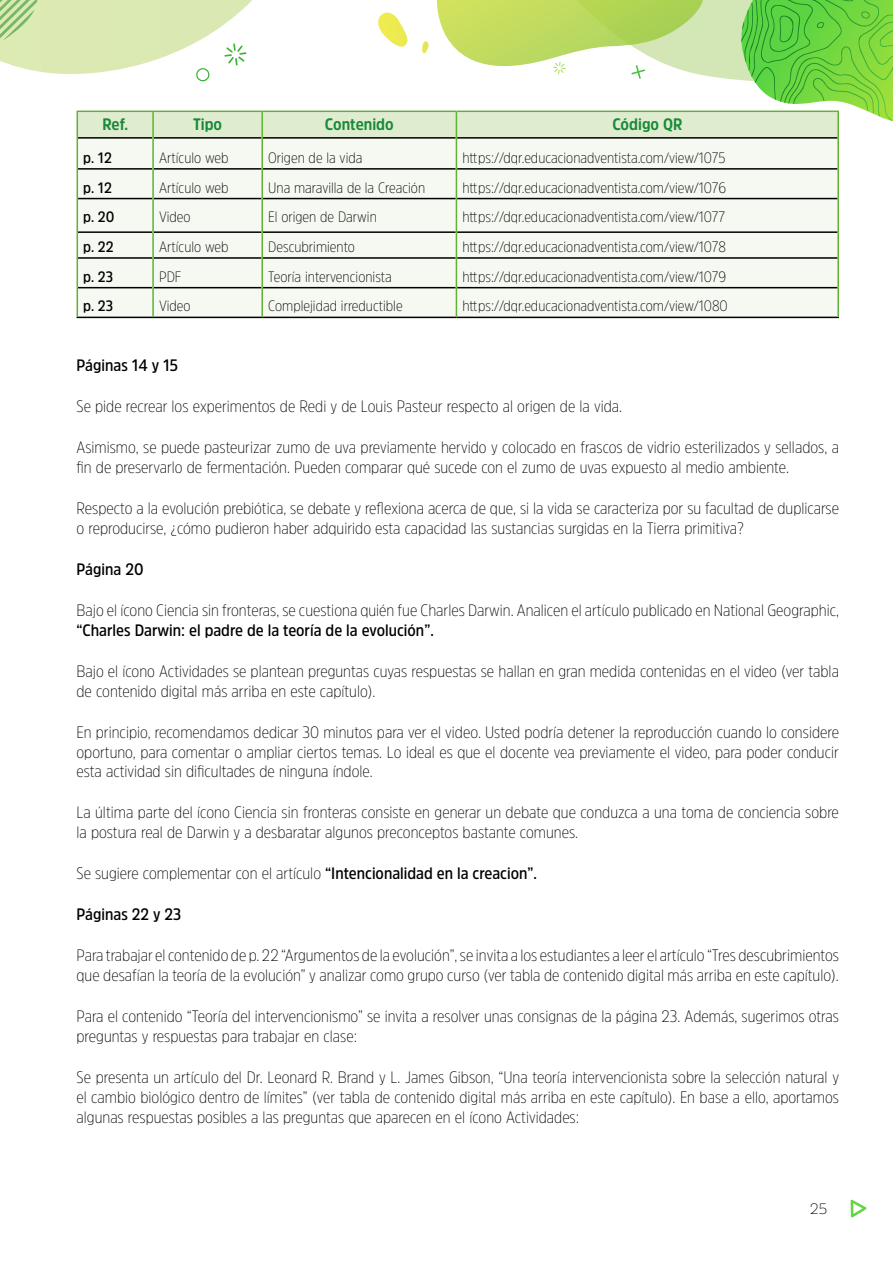
<style>
.page{position:relative;width:893px;height:1263px;background:#fff}
.page>*{position:absolute;margin:0;border:0;box-sizing:border-box;transform-origin:0 0}
.t1{font:200 16.5px/19.8px "Amsi Pro Narw";color:#000}
.t2{font:600 16.5px "Amsi Pro Narw";color:#000}
.t3{font:700 16.5px "Amsi Pro Narw";color:#188a38}
.t4{font:200 15px "Amsi Pro Narw";color:#000}
.t5{font:600 15px "Amsi Pro Narw";color:#000}
.t6{font:200 15px "Amsi Pro";color:#000}
.s1{font-weight:600}
</style>
<div class="page">
<div style="left:37px;top:0;width:40px;height:74px;background:#dce9b3"></div>
<svg style="left:0;top:0;width:37px;height:71px;background:#cce2aa"></svg>
<svg style="left:851px;top:1200px;width:15px;height:17px"></svg>
<div style="left:78px;top:139px;width:759px;height:178px;background:#f5f9f1"></div>
<hr style="left:78px;top:137px;width:74px;height:2px;background:#000">
<hr style="left:154px;top:137px;width:107px;height:2px;background:#000">
<hr style="left:263px;top:137px;width:193px;height:2px;background:#000">
<hr style="left:457px;top:137px;width:380px;height:2px;background:#000">
<hr style="left:78px;top:168px;width:74px;height:2px;background:#000">
<hr style="left:154px;top:168px;width:107px;height:2px;background:#000">
<hr style="left:263px;top:168px;width:193px;height:2px;background:#000">
<hr style="left:457px;top:168px;width:380px;height:2px;background:#000">
<hr style="left:78px;top:198px;width:74px;height:1px;background:#000">
<hr style="left:154px;top:198px;width:107px;height:1px;background:#000">
<hr style="left:263px;top:198px;width:193px;height:1px;background:#000">
<hr style="left:457px;top:198px;width:380px;height:1px;background:#000">
<hr style="left:78px;top:231px;width:74px;height:2px;background:#000">
<hr style="left:154px;top:231px;width:107px;height:2px;background:#000">
<hr style="left:263px;top:231px;width:193px;height:2px;background:#000">
<hr style="left:457px;top:231px;width:380px;height:2px;background:#000">
<hr style="left:78px;top:257px;width:74px;height:2px;background:#000">
<hr style="left:154px;top:257px;width:107px;height:2px;background:#000">
<hr style="left:263px;top:257px;width:193px;height:2px;background:#000">
<hr style="left:457px;top:257px;width:380px;height:2px;background:#000">
<hr style="left:78px;top:287px;width:74px;height:1px;background:#000">
<hr style="left:154px;top:287px;width:107px;height:1px;background:#000">
<hr style="left:263px;top:287px;width:193px;height:1px;background:#000">
<hr style="left:457px;top:287px;width:380px;height:1px;background:#000">
<hr style="left:77px;top:317px;width:76px;height:1px;background:#000">
<hr style="left:153px;top:317px;width:109px;height:1px;background:#000">
<hr style="left:262px;top:317px;width:194px;height:1px;background:#000">
<hr style="left:456px;top:317px;width:383px;height:1px;background:#000">
<svg style="left:77px;top:0;width:816px;height:138px"></svg>
<hr style="left:837px;top:112px;width:2px;height:26px;background:#61b232">
<hr style="left:77px;top:138px;width:1px;height:31px;background:#61b232">
<hr style="left:152px;top:138px;width:2px;height:31px;background:#61b232">
<hr style="left:261px;top:138px;width:2px;height:31px;background:#61b232">
<hr style="left:456px;top:138px;width:1px;height:31px;background:#61b232">
<hr style="left:837px;top:138px;width:2px;height:31px;background:#61b232">
<hr style="left:77px;top:169px;width:1px;height:30px;background:#61b232">
<hr style="left:152px;top:169px;width:2px;height:30px;background:#61b232">
<hr style="left:261px;top:169px;width:2px;height:30px;background:#61b232">
<hr style="left:456px;top:169px;width:1px;height:30px;background:#61b232">
<hr style="left:837px;top:169px;width:2px;height:30px;background:#61b232">
<hr style="left:77px;top:199px;width:1px;height:33px;background:#61b232">
<hr style="left:152px;top:199px;width:2px;height:33px;background:#61b232">
<hr style="left:261px;top:199px;width:2px;height:33px;background:#61b232">
<hr style="left:456px;top:199px;width:1px;height:33px;background:#61b232">
<hr style="left:837px;top:199px;width:2px;height:33px;background:#61b232">
<svg style="left:77px;top:232px;width:1px;height:26px"></svg>
<hr style="left:152px;top:232px;width:2px;height:26px;background:#61b232">
<hr style="left:261px;top:232px;width:2px;height:26px;background:#61b232">
<svg style="left:456px;top:232px;width:1px;height:26px"></svg>
<hr style="left:837px;top:232px;width:2px;height:26px;background:#61b232">
<hr style="left:77px;top:258px;width:1px;height:30px;background:#61b232">
<hr style="left:152px;top:258px;width:2px;height:30px;background:#61b232">
<hr style="left:261px;top:258px;width:2px;height:30px;background:#61b232">
<hr style="left:456px;top:258px;width:1px;height:30px;background:#61b232">
<hr style="left:837px;top:258px;width:2px;height:30px;background:#61b232">
<svg style="left:77px;top:288px;width:1px;height:29px"></svg>
<hr style="left:152px;top:288px;width:2px;height:29px;background:#61b232">
<hr style="left:261px;top:288px;width:2px;height:29px;background:#61b232">
<svg style="left:456px;top:288px;width:1px;height:29px"></svg>
<hr style="left:837px;top:288px;width:2px;height:29px;background:#61b232">
<p class="t3" style="left:102px;top:113px;width:27px">Ref.</p>
<p class="t3" style="left:193px;top:113px;width:31px">Tipo</p>
<p class="t3" style="left:325px;top:113px;width:70px">Contenido</p>
<p class="t3" style="left:612px;top:113px;width:71px">Código QR</p>
<p class="t5" style="left:83px;top:147px;width:30px">p. 12</p>
<p class="t4" style="left:159px;top:147px;width:71px">Artículo web</p>
<p class="t4" style="left:268px;top:147px;width:96px">Origen de la vida</p>
<p class="t4" style="left:462px;top:147px;width:265px">https://dqr.educacionadventista.com/view/1075</p>
<p class="t5" style="left:83px;top:177px;width:30px">p. 12</p>
<p class="t4" style="left:159px;top:177px;width:71px">Artículo web</p>
<p class="t4" style="left:268px;top:177px;width:158px">Una maravilla de la Creación</p>
<p class="t4" style="left:462px;top:177px;width:265px">https://dqr.educacionadventista.com/view/1076</p>
<p class="t5" style="left:83px;top:207px;width:33px">p. 20</p>
<p class="t4" style="left:159px;top:207px;width:33px">Video</p>
<p class="t4" style="left:268px;top:207px;width:110px">El origen de Darwin</p>
<p class="t4" style="left:462px;top:207px;width:265px">https://dqr.educacionadventista.com/view/1077</p>
<p class="t5" style="left:83px;top:236px;width:32px">p. 22</p>
<p class="t4" style="left:159px;top:236px;width:71px">Artículo web</p>
<p class="t4" style="left:268px;top:236px;width:88px">Descubrimiento</p>
<p class="t4" style="left:462px;top:236px;width:265px">https://dqr.educacionadventista.com/view/1078</p>
<p class="t5" style="left:83px;top:266px;width:31px">p. 23</p>
<p class="t4" style="left:159px;top:266px;width:24px">PDF</p>
<p class="t4" style="left:268px;top:266px;width:125px">Teoría intervencionista</p>
<p class="t4" style="left:462px;top:266px;width:265px">https://dqr.educacionadventista.com/view/1079</p>
<p class="t5" style="left:83px;top:296px;width:31px">p. 23</p>
<p class="t4" style="left:159px;top:296px;width:33px">Video</p>
<p class="t4" style="left:268px;top:296px;width:136px">Complejidad irreductible</p>
<p class="t4" style="left:462px;top:296px;width:267px">https://dqr.educacionadventista.com/view/1080</p>
<p class="t2" style="left:77px;top:354px;width:103px">Páginas 14 y 15</p>
<p class="t1" style="left:77px;top:396px;width:547px">Se pide recrear los experimentos de Redi y de Louis Pasteur respecto al origen de la vida.</p>
<p class="t1" style="left:77px;top:437px;width:764px">Asimismo, se puede pasteurizar zumo de uva previamente hervido y colocado en frascos de vidrio esterilizados y sellados, a fin de preservarlo de fermentación. Pueden comparar qué sucede con el zumo de uvas expuesto al medio ambiente.</p>
<p class="t1" style="left:77px;top:498px;width:764px">Respecto a la evolución prebiótica, se debate y reflexiona acerca de que, si la vida se caracteriza por su facultad de duplicarse o reproducirse, ¿cómo pudieron haber adquirido esta capacidad las sustancias surgidas en la Tierra primitiva?</p>
<p class="t2" style="left:77px;top:558px;width:68px">Página 20</p>
<p class="t1" style="left:77px;top:600px;width:764px">Bajo el ícono Ciencia sin fronteras, se cuestiona quién fue Charles Darwin. Analicen el artículo publicado en National Geographic,</p>
<p class="t2" style="left:77px;top:619px;width:359px">“Charles Darwin: el padre de la teoría de la evolución”.</p>
<p class="t1" style="left:77px;top:661px;width:764px">Bajo el ícono Actividades se plantean preguntas cuyas respuestas se hallan en gran medida contenidas en el video (ver tabla de contenido digital más arriba en este capítulo).</p>
<p class="t1" style="left:77px;top:721px;width:764px;text-align:justify">En principio, recomendamos dedicar 30 minutos para ver el video. Usted podría detener la reproducción cuando lo considere oportuno, para comentar o ampliar ciertos temas. Lo ideal es que el docente vea previamente el video, para poder conducir esta actividad sin dificultades de ninguna índole.</p>
<p class="t1" style="left:77px;top:802px;width:764px">La última parte del ícono Ciencia sin fronteras consiste en generar un debate que conduzca a una toma de conciencia sobre la postura real de Darwin y a desbaratar algunos preconceptos bastante comunes.</p>
<p class="t1" style="left:77px;top:863px;width:462px">Se sugiere complementar con el artículo <span class="s1">“Intencionalidad en la creacion”.</span></p>
<p class="t2" style="left:77px;top:903px;width:106px">Páginas 22 y 23</p>
<p class="t1" style="left:77px;top:945px;width:764px">Para trabajar el contenido de p. 22 “Argumentos de la evolución”, se invita a los estudiantes a leer el artículo “Tres descubrimientos que desafían la teoría de la evolución” y analizar como grupo curso (ver tabla de contenido digital más arriba en este capítulo).</p>
<p class="t1" style="left:77px;top:1006px;width:764px">Para el contenido “Teoría del intervencionismo” se invita a resolver unas consignas de la página 23. Además, sugerimos otras preguntas y respuestas para trabajar en clase:</p>
<p class="t1" style="left:77px;top:1067px;width:764px;text-align:justify">Se presenta un artículo del Dr. Leonard R. Brand y L. James Gibson, “Una teoría intervencionista sobre la selección natural y el cambio biológico dentro de límites” (ver tabla de contenido digital más arriba en este capítulo). En base a ello, aportamos algunas respuestas posibles a las preguntas que aparecen en el ícono Actividades:</p>
<p class="t6" style="left:810px;top:1198px;width:19px">25</p>
</div>
